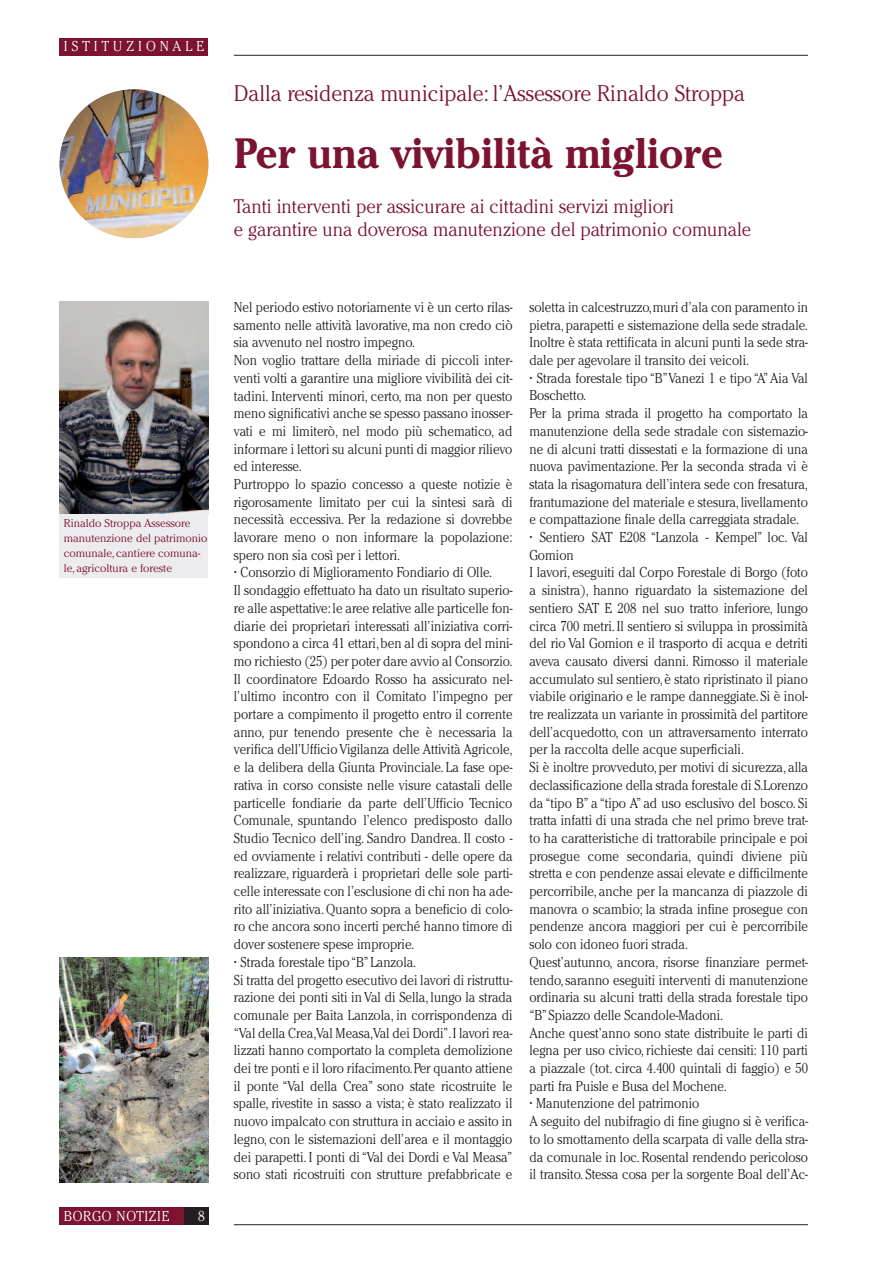
<style>
.page{position:relative;width:893px;height:1263px;background:#fff}
.page>*{position:absolute;margin:0;border:0;box-sizing:border-box;transform-origin:0 0}
.t1{font:700 42px "Cheltenham IT Cby BT";color:#7b1331;scale:.95 1}
.t2{font:300 22.5px "Cheltenham";color:#7b1331;scale:.95 1}
.t3{font:300 19.5px/22.5px "Cheltenham";color:#7b1331;scale:.94 1}
.t4{font:300 14.25px/17.7px "Cheltenham";color:#231f20;scale:.9 1}
.t5{font:300 14.25px "Cheltenham";letter-spacing:.305em;color:#fff;scale:.95 1}
.t6{font:300 14.25px "Cheltenham";letter-spacing:.05em;color:#fff;scale:.95 1}
.t7{font:300 14.25px "Cheltenham";letter-spacing:.285em;color:#fff;scale:.95 1}
.t8{font:300 11.25px/15px "Cheltenham";color:#7b1331}
</style>
<div class="page">
<hr style="left:234px;top:55px;width:574px;height:1px;background:#231f20">
<hr style="left:234px;top:1224px;width:574px;height:1px;background:#231f20">
<div style="left:60px;top:38px;width:148px;height:17px;background:#7b1331"></div>
<div style="left:60px;top:1208px;width:148px;height:17px;background:#7b1331"></div>
<div style="left:184px;top:1208px;width:24px;height:17px;background:#231f20"></div>
<img style="left:60px;top:302px;width:148px;height:212px">
<img style="left:60px;top:957px;width:148px;height:225px">
<div style="left:60px;top:514px;width:148px;height:64px;background:#ececee"></div>
<img style="left:60px;top:89px;width:148px;height:149px;border-radius:50%">
<p class="t5" style="left:64px;top:40px;width:149px">ISTITUZIONALE</p>
<p class="t8" style="left:64px;top:516px;width:145px">Rinaldo Stroppa Assessore manutenzione del patrimonio comunale, cantiere comuna&shy;le, agricoltura e foreste</p>
<p class="t6" style="left:64px;top:1210px;width:113px">BORGO NOTIZIE</p>
<p class="t7" style="left:198px;top:1210px;width:9px">8</p>
<h2 class="t2" style="left:234px;top:84px;width:540px">Dalla residenza municipale: l’Assessore Rinaldo Stroppa</h2>
<h1 class="t1" style="left:234px;top:139px;width:516px">Per una vivibilità migliore</h1>
<h3 class="t3" style="left:234px;top:197px;width:552px">Tanti interventi per assicurare ai cittadini servizi migliori<br>e garantire una doverosa manutenzione del patrimonio comunale</h3>
<p class="t4" style="left:234px;top:299px;width:311px">Nel periodo estivo notoriamente vi è un certo rilas&shy;samento nelle attività lavorative, ma non credo ciò sia avvenuto nel nostro impegno.<br>Non voglio trattare della miriade di piccoli inter&shy;venti volti a garantire una migliore vivibilità dei cit&shy;tadini. Interventi minori, certo, ma non per questo meno significativi anche se spesso passano inosser&shy;vati e mi limiterò, nel modo più schematico, ad informare i lettori su alcuni punti di maggior rilievo ed interesse.<br>Purtroppo lo spazio concesso a queste notizie è rigorosamente limitato per cui la sintesi sarà di necessità eccessiva. Per la redazione si dovrebbe lavorare meno o non informare la popolazione: spero non sia così per i lettori.</p>
<p class="t4" style="left:234px;top:565px;width:311px">• Consorzio di Miglioramento Fondiario di Olle.<br>Il sondaggio effettuato ha dato un risultato superio&shy;re alle aspettative: le aree relative alle particelle fon&shy;diarie dei proprietari interessati all’iniziativa corri&shy;spondono a circa 41 ettari,ben al di sopra del mini&shy;mo richiesto (25) per poter dare avvio al Consorzio.<br>Il coordinatore Edoardo Rosso ha assicurato nel&shy;l’ultimo incontro con il Comitato l’impegno per portare a compimento il progetto entro il corrente anno, pur tenendo presente che è necessaria la verifica dell’Ufficio Vigilanza delle Attività Agricole, e la delibera della Giunta Provinciale. La fase ope&shy;rativa in corso consiste nelle visure catastali delle particelle fondiarie da parte dell’Ufficio Tecnico Comunale, spuntando l’elenco predisposto dallo Studio Tecnico dell’ing. Sandro Dandrea. Il costo - ed ovviamente i relativi contributi - delle opere da realizzare, riguarderà i proprietari delle sole parti&shy;celle interessate con l’esclusione di chi non ha ade&shy;rito all’iniziativa. Quanto sopra a beneficio di colo&shy;ro che ancora sono incerti perché hanno timore di dover sostenere spese improprie.</p>
<p class="t4" style="left:234px;top:954px;width:311px">• Strada forestale tipo “B”Lanzola.<br>Si tratta del progetto esecutivo dei lavori di ristruttu&shy;razione dei ponti siti in Val di Sella, lungo la strada comunale per Baita Lanzola, in corrispondenza di “Val della Crea,Val Measa,Val dei Dordi”.I lavori rea&shy;lizzati hanno comportato la completa demolizione dei tre ponti e il loro rifacimento.Per quanto attiene il ponte “Val della Crea” sono state ricostruite le spalle, rivestite in sasso a vista; è stato realizzato il nuovo impalcato con struttura in acciaio e assito in legno, con le sistemazioni dell’area e il montaggio dei parapetti. I ponti di “Val dei Dordi e Val Measa” sono stati ricostruiti con strutture prefabbricate e</p>
<p class="t4" style="left:529px;top:299px;width:311px;text-align:justify">soletta in calcestruzzo,muri d’ala con paramento in pietra, parapetti e sistemazione della sede stradale.<br>Inoltre è stata rettificata in alcuni punti la sede stra&shy;dale per agevolare il transito dei veicoli.</p>
<p class="t4" style="left:529px;top:370px;width:311px">• Strada forestale tipo “B”Vanezi 1 e tipo “A” Aia Val Boschetto.<br>Per la prima strada il progetto ha comportato la manutenzione della sede stradale con sistemazio&shy;ne di alcuni tratti dissestati e la formazione di una nuova pavimentazione. Per la seconda strada vi è stata la risagomatura dell’intera sede con fresatura, frantumazione del materiale e stesura, livellamento e compattazione finale della carreggiata stradale.</p>
<p class="t4" style="left:529px;top:529px;width:311px">• Sentiero SAT E208 “Lanzola - Kempel” loc. Val Gomion<br>I lavori, eseguiti dal Corpo Forestale di Borgo (foto a sinistra), hanno riguardato la sistemazione del sentiero SAT E 208 nel suo tratto inferiore, lungo circa 700 metri. Il sentiero si sviluppa in prossimità del rio Val Gomion e il trasporto di acqua e detriti aveva causato diversi danni. Rimosso il materiale accumulato sul sentiero, è stato ripristinato il piano viabile originario e le rampe danneggiate. Si è inol&shy;tre realizzata un variante in prossimità del partitore dell’acquedotto, con un attraversamento interrato per la raccolta delle acque superficiali.<br>Si è inoltre provveduto, per motivi di sicurezza, alla declassificazione della strada forestale di S.Lorenzo da “tipo B” a “tipo A” ad uso esclusivo del bosco. Si tratta infatti di una strada che nel primo breve trat&shy;to ha caratteristiche di trattorabile principale e poi prosegue come secondaria, quindi diviene più stretta e con pendenze assai elevate e difficilmente percorribile, anche per la mancanza di piazzole di manovra o scambio; la strada infine prosegue con pendenze ancora maggiori per cui è percorribile solo con idoneo fuori strada.<br>Quest’autunno, ancora, risorse finanziare permet&shy;tendo, saranno eseguiti interventi di manutenzione ordinaria su alcuni tratti della strada forestale tipo “B”Spiazzo delle Scandole-Madoni.<br>Anche quest’anno sono state distribuite le parti di legna per uso civico, richieste dai censiti: 110 parti a piazzale (tot. circa 4.400 quintali di faggio) e 50 parti fra Puisle e Busa del Mochene.</p>
<p class="t4" style="left:529px;top:1096px;width:311px">• Manutenzione del patrimonio<br>A seguito del nubifragio di fine giugno si è verifica&shy;to lo smottamento della scarpata di valle della stra&shy;da comunale in loc. Rosental rendendo pericoloso il transito. Stessa cosa per la sorgente Boal dell’Ac-</p>
</div>
